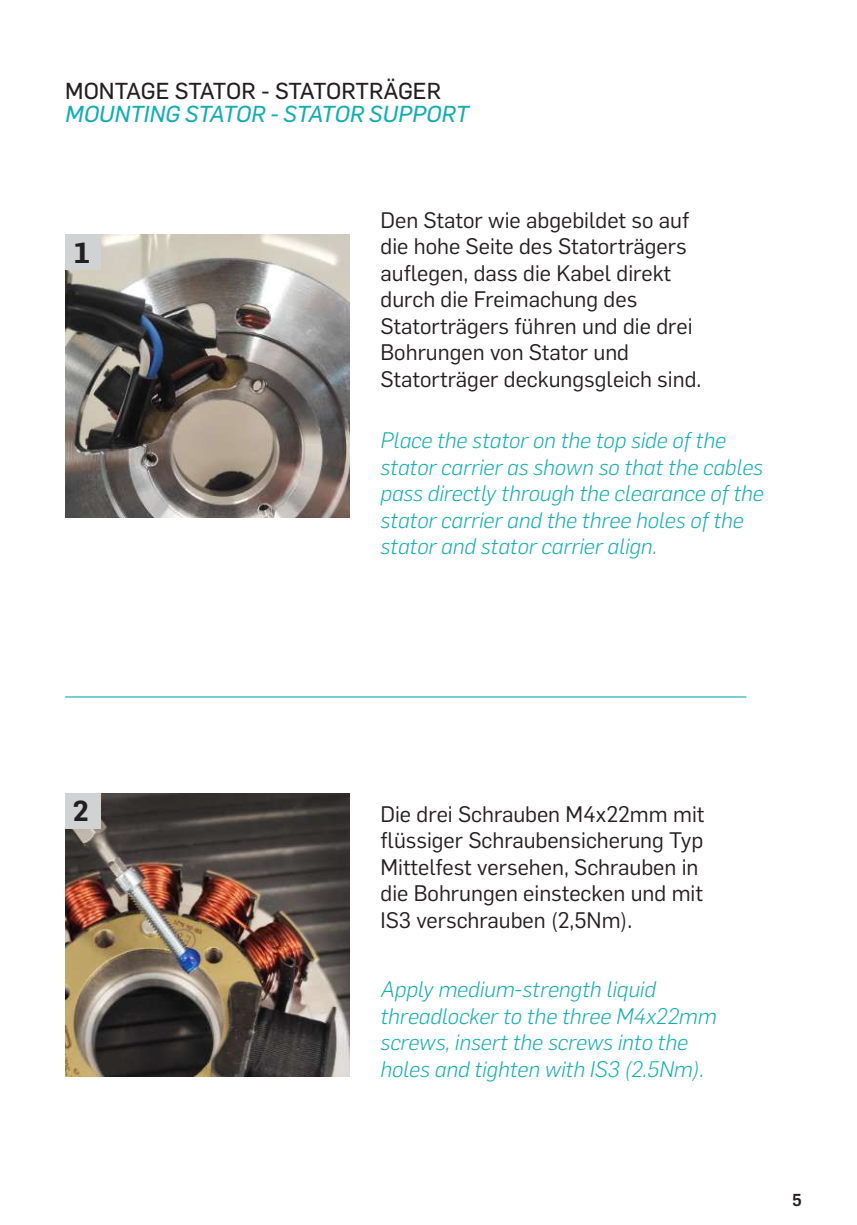
<style>
.page{position:relative;width:857px;height:1225px;background:#fff}
.page>*{position:absolute;margin:0;border:0;box-sizing:border-box;transform-origin:0 0}
.t1{font:600 28.4px "Flama";color:#231f20;scale:1.12 1}
.t2{font:600 28.4px "Flama";color:#231f20}
.t3{font:italic 22.6px "Flama Basic";color:#13adb0}
.t4{font:22.6px "Flama Basic";letter-spacing:-.015em;color:#231f20}
.t5{font:22px/26.4px "Flama";color:#231f20}
.t6{font:italic 300 22px/26.4px "Flama";color:#13adb0}
.t7{font:500 17px "Flama";color:#231f20}
</style>
<div class="page">
<hr style="left:65px;top:696px;width:681px;height:1px;background:#13adb0">
<img style="left:65px;top:234px;width:284px;height:284px">
<div style="left:65px;top:234px;width:36px;height:36px;background:#d1d2d4"></div>
<img style="left:65px;top:793px;width:284px;height:283px">
<div style="left:65px;top:793px;width:36px;height:35px;background:#d1d2d4"></div>
<p class="t4" style="left:65px;top:75px;width:377px">MONTAGE STATOR - STATORTRÄGER</p>
<p class="t3" style="left:65px;top:98px;width:405px">MOUNTING STATOR - STATOR SUPPORT</p>
<p class="t1" style="left:74px;top:232px;width:16px">1</p>
<p class="t5" style="left:380px;top:205px;width:322px">Den Stator wie abgebildet so auf die hohe Seite des Statorträgers auflegen, dass die Kabel direkt durch die Freimachung des<br>Statorträgers führen und die drei<br>Bohrungen von Stator und<br>Statorträger deckungsgleich sind.</p>
<p class="t6" style="left:380px;top:426px;width:384px">Place the stator on the top side of the stator carrier as shown so that the cables pass directly through the clearance of the stator carrier and the three holes of the stator and stator carrier align.</p>
<p class="t2" style="left:73px;top:790px;width:18px">2</p>
<p class="t5" style="left:380px;top:799px;width:325px">Die drei Schrauben M4x22mm mit flüssiger Schraubensicherung Typ<br>Mittelfest versehen, Schrauben in die Bohrungen einstecken und mit<br>IS3 verschrauben (2,5Nm).</p>
<p class="t6" style="left:380px;top:975px;width:337px">Apply medium-strength liquid threadlocker to the three M4x22mm screws, insert the screws into the holes and tighten with IS3 (2.5Nm).</p>
<p class="t7" style="left:791px;top:1188px;width:11px">5</p>
</div>
